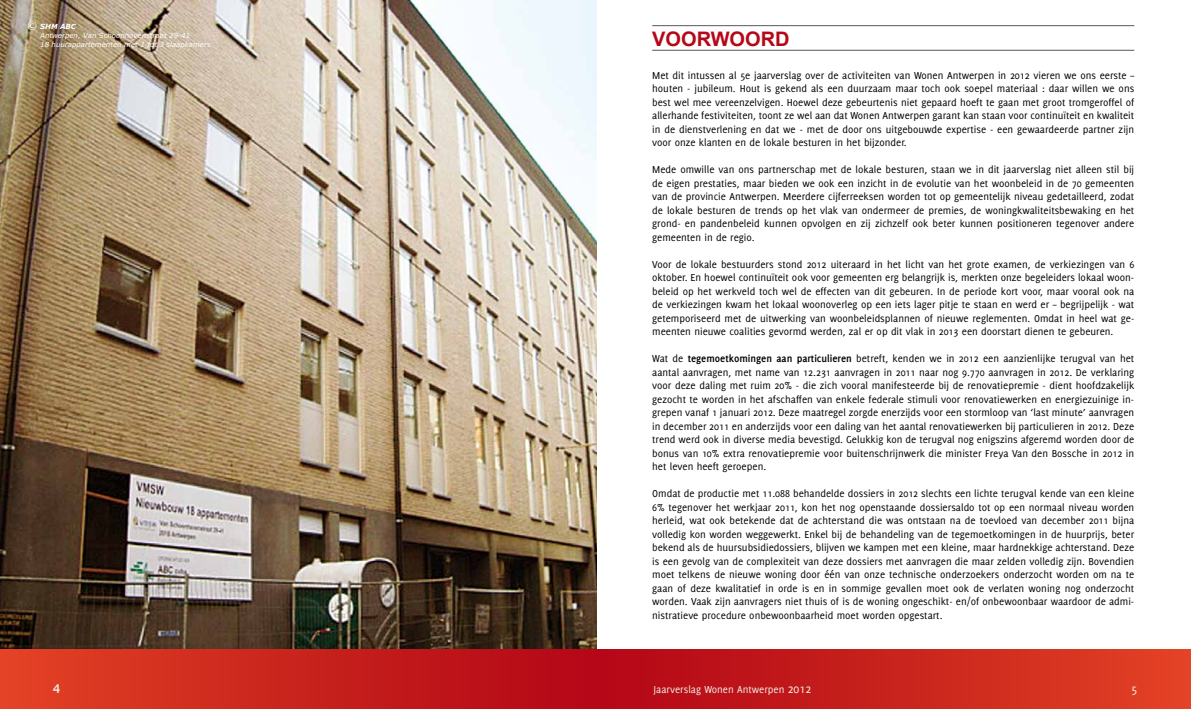
<style>
.page{position:relative;width:1191px;height:709px;background:#fff}
.page>*{position:absolute;margin:0;border:0;box-sizing:border-box;transform-origin:0 0}
.t1{font:700 20px "Arial";color:#b60718}
.t2{font:13px "Delicious";color:#f1efe4}
.t3{font:600 12px "Lucida Sans";color:#f1efe4}
.t4{font:11px/13.5px "Delicious";color:#000;text-align:justify}
.t5{font:11px "Delicious";color:#f1efe4}
.t6{font:italic 7px/9px "Verdana";color:#fff}
.s1{font-size:10px}
.s2{font-weight:700}
.s3{font-size:13px}
</style>
<div class="page">
<img style="left:0;top:0;width:596px;height:649px">
<div style="left:0;top:649px;width:595px;height:60px;background:linear-gradient(to right,#e24225,#b20516)"></div>
<div style="left:595px;top:649px;width:596px;height:60px;background:linear-gradient(to right,#b20516,#e24225)"></div>
<hr style="left:652px;top:25px;width:482px;height:1px;background:#58585a">
<hr style="left:652px;top:50px;width:482px;height:1px;background:#58585a">
<p class="t6" style="left:40px;top:22px;width:172px;text-indent:-13px"><span class="s1">©</span> <span class="s2">SHM ABC<br></span>Antwerpen, Van Schoonhovenstraat 29-41<br>18 huurappartementen met 1 tot 3 slaapkamers</p>
<h1 class="t1" style="left:652px;top:25px;width:139px">VOORWOORD</h1>
<p class="t4" style="left:652px;top:68px;width:483px">Met dit intussen al 5e jaarverslag over de activiteiten van Wonen Antwerpen in 2012 vieren we ons eerste – houten - jubileum. Hout is gekend als een duurzaam maar toch ook soepel materiaal : daar willen we ons best wel mee vereenzelvigen. Hoewel deze gebeurtenis niet gepaard hoeft te gaan met groot tromgeroffel of allerhande festiviteiten, toont ze wel aan dat Wonen Antwerpen garant kan staan voor continuïteit en kwaliteit in de dienstverlening en dat we - met de door ons uitgebouwde expertise - een gewaardeerde partner zijn voor onze klanten en de lokale besturen in het bijzonder.</p>
<p class="t4" style="left:652px;top:162px;width:483px">Mede omwille van ons partnerschap met de lokale besturen, staan we in dit jaarverslag niet alleen stil bij de eigen prestaties, maar bieden we ook een inzicht in de evolutie van het woonbeleid in de 70 gemeenten van de provincie Antwerpen. Meerdere cijferreeksen worden tot op gemeentelijk niveau gedetailleerd, zodat de lokale besturen de trends op het vlak van ondermeer de premies, de woningkwaliteitsbewaking en het grond- en pandenbeleid kunnen opvolgen en zij zichzelf ook beter kunnen positioneren tegenover andere gemeenten in de regio.</p>
<p class="t4" style="left:652px;top:257px;width:483px">Voor de lokale bestuurders stond 2012 uiteraard in het licht van het grote examen, de verkiezingen van 6 oktober. En hoewel continuïteit ook voor gemeenten erg belangrijk is, merkten onze begeleiders lokaal woon&shy;beleid op het werkveld toch wel de effecten van dit gebeuren. In de periode kort voor, maar vooral ook na de verkiezingen kwam het lokaal woonoverleg op een iets lager pitje te staan en werd er – begrijpelijk - wat getemporiseerd met de uitwerking van woonbeleidsplannen of nieuwe reglementen. Omdat in heel wat ge&shy;meenten nieuwe coalities gevormd werden, zal er op dit vlak in 2013 een doorstart dienen te gebeuren.</p>
<p class="t4" style="left:652px;top:351px;width:483px">Wat de <span class="s2">tegemoetkomingen aan particulieren</span> betreft, kenden we in 2012 een aanzienlijke terugval van het aantal aanvragen, met name van 12.231 aanvragen in 2011 naar nog 9.770 aanvragen in 2012. De verklaring voor deze daling met ruim 20% - die zich vooral manifesteerde bij de renovatiepremie - dient hoofdzakelijk gezocht te worden in het afschaffen van enkele federale stimuli voor renovatiewerken en energiezuinige in&shy;grepen vanaf 1 januari 2012. Deze maatregel zorgde enerzijds voor een stormloop van ‘last minute’ aanvragen in december 2011 en anderzijds voor een daling van het aantal renovatiewerken bij particulieren in 2012. Deze trend werd ook in diverse media bevestigd. Gelukkig kon de terugval nog enigszins afgeremd worden door de bonus van 10% extra renovatiepremie voor buitenschrijnwerk die minister Freya Van den Bossche in 2012 in het leven heeft geroepen.</p>
<p class="t4" style="left:652px;top:486px;width:483px">Omdat de productie met 11.088 behandelde dossiers in 2012 slechts een lichte terugval kende van een kleine 6% tegenover het werkjaar 2011, kon het nog openstaande dossiersaldo tot op een normaal niveau worden herleid, wat ook betekende dat de achterstand die was ontstaan na de toevloed van december 2011 bijna volledig kon worden weggewerkt. Enkel bij de behandeling van de tegemoetkomingen in de huurprijs, beter bekend als de huursubsidiedossiers, blijven we kampen met een kleine, maar hardnekkige achterstand. Deze is een gevolg van de complexiteit van deze dossiers met aanvragen die maar zelden volledig zijn. Bovendien moet telkens de nieuwe woning door één van onze technische onderzoekers onderzocht worden om na te gaan of deze kwalitatief in orde is en in sommige gevallen moet ook de verlaten woning nog onderzocht worden. Vaak zijn aanvragers niet thuis of is de woning ongeschikt- en/of onbewoonbaar waardoor de admi&shy;nistratieve procedure onbewoonbaarheid moet worden opgestart.</p>
<p class="t3" style="left:53px;top:681px;width:9px">4</p>
<p class="t5" style="left:653px;top:682px;width:159px">Jaarverslag Wonen Antwerpen <span class="s3">2012</span></p>
<p class="t2" style="left:1131px;top:681px;width:7px">5</p>
</div>
